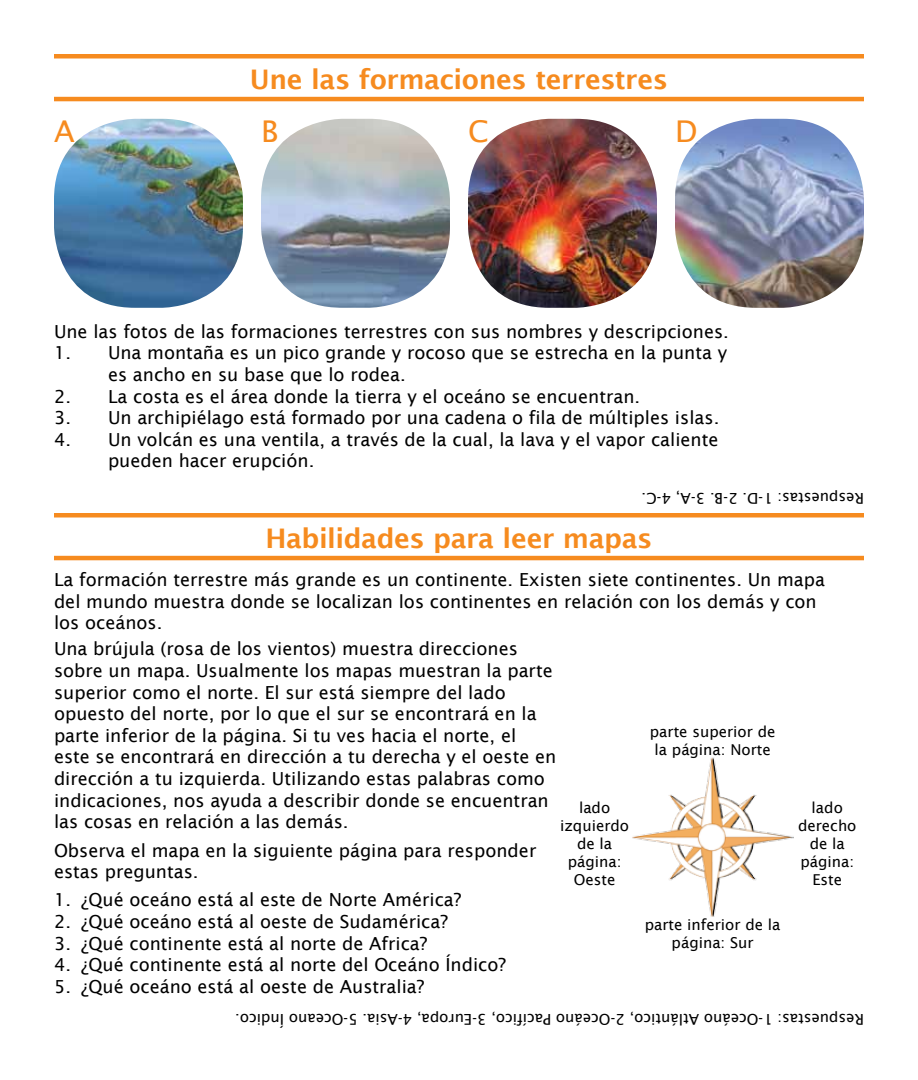
<style>
.page{position:relative;width:918px;height:1080px;background:#fff}
.page>*{position:absolute;margin:0;border:0;box-sizing:border-box;transform-origin:0 0}
.t1{font:30px "Lucida Sans";color:#f68b1f}
.t2{font:600 27px "Lucida Sans";letter-spacing:-.015em;color:#f68b1f}
.t3{font:18px/21.6px "Lucida Sans";color:#000}
.t4{font:15px/18px "Lucida Sans";color:#000;text-align:center}
</style>
<div class="page">
<img style="left:632px;top:757px;width:162px;height:160px">
<img style="left:54px;top:119px;width:189px;height:189px">
<img style="left:261px;top:119px;width:189px;height:189px">
<img style="left:468px;top:119px;width:189px;height:189px">
<img style="left:675px;top:119px;width:189px;height:189px">
<hr style="left:54px;top:556px;width:810px;height:4px;background:#f68b1f">
<div style="left:54px;top:513px;width:810px;height:5px;background:#f68b1f"></div>
<hr style="left:54px;top:97px;width:810px;height:4px;background:#f68b1f">
<hr style="left:54px;top:54px;width:810px;height:4px;background:#f68b1f">
<h2 class="t2" style="left:250px;top:63px;width:420px">Une las formaciones terrestres</h2>
<h1 class="t1" style="left:54px;top:114px;width:22px">A</h1>
<h1 class="t1" style="left:261px;top:114px;width:19px">B</h1>
<h1 class="t1" style="left:468px;top:114px;width:22px">C</h1>
<h1 class="t1" style="left:675px;top:114px;width:24px">D</h1>
<p class="t3" style="left:54px;top:321px;width:676px">Une las fotos de las formaciones terrestres con sus nombres y descripciones.</p>
<p class="t3" style="left:108px;top:342px;width:621px;text-indent:-54px">1. Una montaña es un pico grande y rocoso que se estrecha en la punta y es ancho en su base que lo rodea.</p>
<p class="t3" style="left:54px;top:385px;width:588px">2. La costa es el área donde la tierra y el oceáno se encuentran.</p>
<p class="t3" style="left:54px;top:407px;width:667px">3. Un archipiélago está formado por una cadena o fila de múltiples islas.</p>
<p class="t3" style="left:108px;top:429px;width:612px;text-indent:-54px">4. Un volcán es una ventila, a través de la cual, la lava y el vapor caliente pueden hacer erupción.</p>
<p class="t4" style="left:864px;top:508px;width:224px;rotate:-180deg">Respuestas: 1-D. 2-B. 3-A, 4-C.</p>
<h2 class="t2" style="left:265px;top:522px;width:389px">Habilidades para leer mapas</h2>
<p class="t3" style="left:54px;top:569px;width:773px">La formación terrestre más grande es un continente. Existen siete continentes. Un mapa del mundo muestra donde se localizan los continentes en relación con los demás y con los oceános.</p>
<p class="t3" style="left:54px;top:638px;width:504px">Una brújula (rosa de los vientos) muestra direcciones sobre un mapa. Usualmente los mapas muestran la parte superior como el norte. El sur está siempre del lado opuesto del norte, por lo que el sur se encontrará en la parte inferior de la página. Si tu ves hacia el norte, el este se encontrará en dirección a tu derecha y el oeste en dirección a tu izquierda. Utilizando estas palabras como indicaciones, nos ayuda a describir donde se encuentran las cosas en relación a las demás.</p>
<p class="t3" style="left:54px;top:839px;width:484px">Observa el mapa en la siguiente página para responder estas preguntas.</p>
<p class="t3" style="left:54px;top:889px;width:409px">1. ¿Qué oceáno está al este de Norte América?</p>
<p class="t3" style="left:54px;top:911px;width:396px">2. ¿Qué oceáno está al oeste de Sudamérica?</p>
<p class="t3" style="left:54px;top:932px;width:375px">3. ¿Qué continente está al norte de Africa?</p>
<p class="t3" style="left:54px;top:954px;width:454px">4. ¿Qué continente está al norte del Oceáno Índico?</p>
<p class="t3" style="left:54px;top:976px;width:372px">5. ¿Qué oceáno está al oeste de Australia?</p>
<p class="t4" style="left:650px;top:723px;width:127px">parte superior de la página: Norte</p>
<p class="t4" style="left:560px;top:798px;width:71px">lado izquierdo de la página:<br>Oeste</p>
<p class="t4" style="left:798px;top:798px;width:60px">lado derecho de la página:<br>Este</p>
<p class="t4" style="left:645px;top:916px;width:137px">parte inferior de la página: Sur</p>
<p class="t4" style="left:864px;top:1029px;width:630px;rotate:-180deg">Respuestas: 1-Oceáno Atlántico, 2-Oceáno Pacífico, 3-Europa, 4-Asia. 5-Oceano Índico.</p>
</div>
